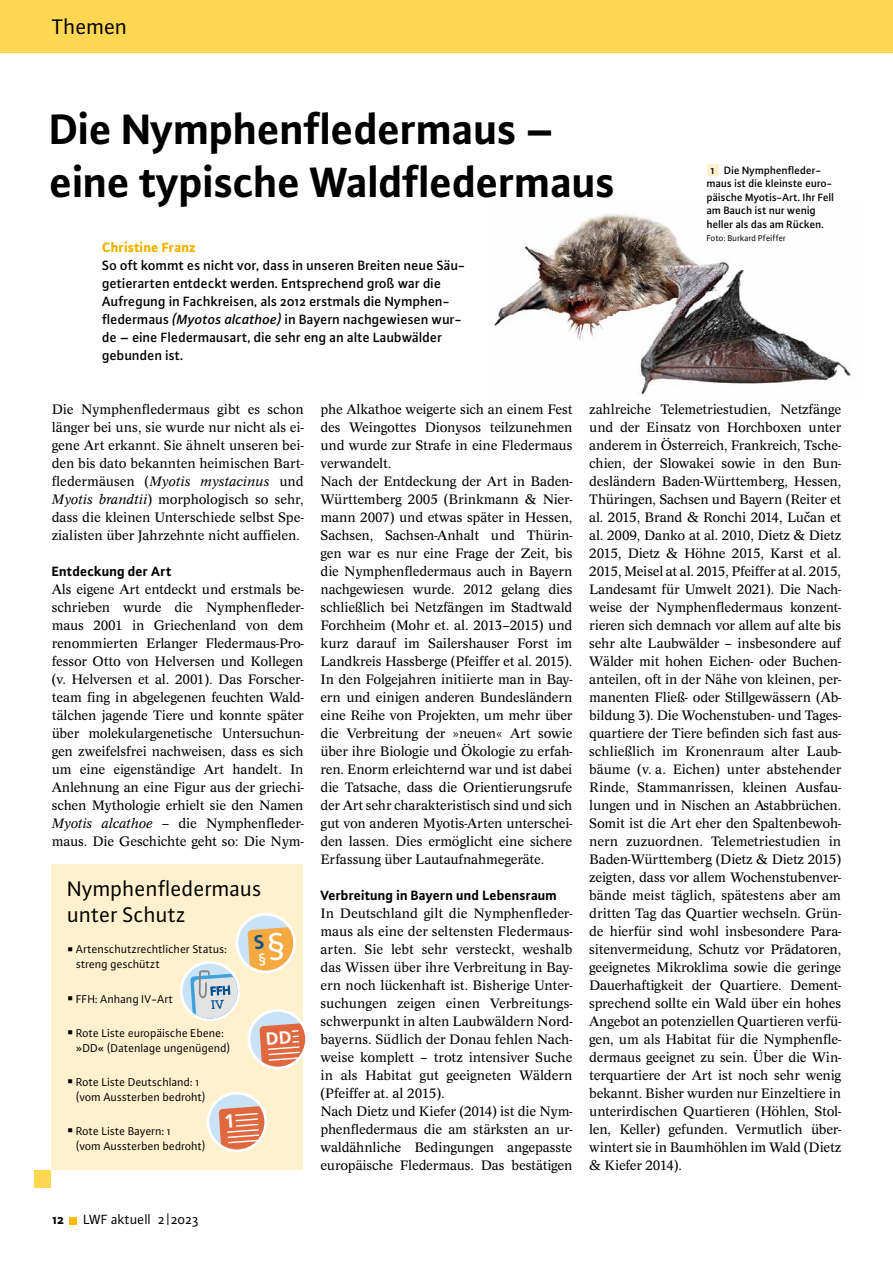
<style>
.page{position:relative;width:893px;height:1263px;background:#fff}
.page>*{position:absolute;margin:0;border:0;box-sizing:border-box;transform-origin:0 0}
.t1{font:700 45px/52.5px "Plus Sans Pro";letter-spacing:-.01em;color:#000}
.t2{font:22.5px/25.5px "Plus Sans Pro";color:#000}
.t3{font:14.25px/18px "Concept Pro";letter-spacing:-.01em;color:#000;text-align:justify}
.t4{font:500 14.25px/18px "Plus Sans Pro";color:#000}
.t5{font:700 14.25px "Plus Sans Pro";color:#000}
.t6{font:14.25px "Plus Sans Pro";color:#000}
.t7{font:800 14.25px "Plus Sans Pro";color:#f1b300}
.t8{font:12px/15px "Plus Sans Pro";color:#000}
.t9{font:500 11.25px/13.5px "Plus Sans Pro";color:#000}
.t10{font:9px "Plus Sans Pro";color:#000}
.s1{font-style:italic}
.s2{font-weight:700;font-size:9px}
</style>
<div class="page">
<div style="left:0;top:0;width:893px;height:53px;background:#ffd753"></div>
<div style="left:69px;top:1217px;width:7px;height:7px;background:#fbb900"></div>
<img style="left:494px;top:213px;width:357px;height:182px">
<div style="left:707px;top:164px;width:11px;height:12px;background:#fff1ce"></div>
<div style="left:34px;top:1170px;width:17px;height:17px;background:#ffd753"></div>
<div style="left:51px;top:864px;width:252px;height:305px;background:#fff1ce"></div>
<svg style="left:207px;top:1092px;width:60px;height:60px"></svg>
<svg style="left:180px;top:913px;width:126px;height:156px"></svg>
<h2 class="t2" style="left:52px;top:13px;width:77px">Themen</h2>
<h1 class="t1" style="left:50px;top:99px;width:567px">Die Nymphenfledermaus – eine typische Waldfledermaus</h1>
<p class="t7" style="left:102px;top:236px;width:95px">Christine Franz</p>
<p class="t4" style="left:102px;top:255px;width:365px">So oft kommt es nicht vor, dass in unseren Breiten neue Säu&shy;getierarten entdeckt werden. Entsprechend groß war die Aufregung in Fachkreisen, als 2012 erstmals die Nymphen&shy;fledermaus <span class="s1">(Myotos alcathoe)</span> in Bayern nachgewiesen wur&shy;de – eine Fledermausart, die sehr eng an alte Laubwälder gebunden ist.</p>
<p class="t9" style="left:707px;top:162px;width:129px;text-indent:4px"><span class="s2">1</span> Die Nymphenfleder&shy;maus ist die kleinste euro&shy;päische Myotis-Art. Ihr Fell am Bauch ist nur wenig heller als das am Rücken.</p>
<p class="t10" style="left:707px;top:232px;width:81px">Foto: Burkard Pfeiffer</p>
<p class="t3" style="left:52px;top:400px;width:253px">Die Nymphenfledermaus gibt es schon länger bei uns, sie wurde nur nicht als ei&shy;gene Art erkannt. Sie ähnelt unseren bei&shy;den bis dato bekannten heimischen Bart&shy;fledermäusen (<span class="s1">Myotis mystacinus</span> und <span class="s1">Myotis brandtii</span>) morphologisch so sehr, dass die kleinen Unterschiede selbst Spe&shy;zialisten über Jahrzehnte nicht auffielen.</p>
<p class="t5" style="left:52px;top:561px;width:121px">Entdeckung der Art</p>
<p class="t3" style="left:52px;top:580px;width:253px">Als eigene Art entdeckt und erstmals be&shy;schrieben wurde die Nymphenfleder&shy;maus 2001 in Griechenland von dem renommierten Erlanger Fledermaus-Pro&shy;fessor Otto von Helversen und Kollegen (v. Helversen et al. 2001). Das Forscher&shy;team fing in abgelegenen feuchten Wald&shy;tälchen jagende Tiere und konnte später über molekulargenetische Untersuchun&shy;gen zweifelsfrei nachweisen, dass es sich um eine eigenständige Art handelt. In Anlehnung an eine Figur aus der griechi&shy;schen Mythologie erhielt sie den Namen <span class="s1">Myotis alcathoe</span> – die Nymphenfleder&shy;maus. Die Geschichte geht so: Die Nym-</p>
<h2 class="t2" style="left:68px;top:875px;width:196px">Nymphenfledermaus unter Schutz</h2>
<p class="t8" style="left:76px;top:941px;width:153px">Artenschutzrechtlicher Status: streng geschützt</p>
<p class="t8" style="left:76px;top:990px;width:99px">FFH: Anhang IV-Art</p>
<p class="t8" style="left:76px;top:1025px;width:156px">Rote Liste europäische Ebene: »DD« (Datenlage ungenügend)</p>
<p class="t8" style="left:76px;top:1074px;width:131px">Rote Liste Deutschland: 1 (vom Aussterben bedroht)</p>
<p class="t8" style="left:76px;top:1123px;width:131px">Rote Liste Bayern: 1<br>(vom Aussterben bedroht)</p>
<p class="t5" style="left:52px;top:1209px;width:13px">12</p>
<p class="t6" style="left:83px;top:1210px;width:117px">LWF aktuell 2 |2023</p>
<p class="t3" style="left:320px;top:400px;width:253px;text-align:left">phe Alkathoe weigerte sich an einem Fest des Weingottes Dionysos teilzunehmen und wurde zur Strafe in eine Fledermaus verwandelt.<br>Nach der Entdeckung der Art in Baden-Württemberg 2005 (Brinkmann &amp; Nier&shy;mann 2007) und etwas später in Hessen, Sachsen, Sachsen-Anhalt und Thürin&shy;gen war es nur eine Frage der Zeit, bis die Nymphenfledermaus auch in Bayern nachgewiesen wurde. 2012 gelang dies schließlich bei Netzfängen im Stadtwald Forchheim (Mohr et. al. 2013–2015) und kurz darauf im Sailershauser Forst im Landkreis Hassberge (Pfeiffer et al. 2015).<br>In den Folgejahren initiierte man in Bay&shy;ern und einigen anderen Bundesländern eine Reihe von Projekten, um mehr über die Verbreitung der »neuen« Art sowie über ihre Biologie und Ökologie zu erfah&shy;ren. Enorm erleichternd war und ist dabei die Tatsache, dass die Orientierungsrufe der Art sehr charakteristisch sind und sich gut von anderen Myotis-Arten unterschei&shy;den lassen. Dies ermöglicht eine sichere Erfassung über Lautaufnahmegeräte.</p>
<p class="t5" style="left:320px;top:884px;width:238px">Verbreitung in Bayern und Lebensraum</p>
<p class="t3" style="left:320px;top:904px;width:253px;text-align:left">In Deutschland gilt die Nymphenfleder&shy;maus als eine der seltensten Fledermaus&shy;arten. Sie lebt sehr versteckt, weshalb das Wissen über ihre Verbreitung in Bay&shy;ern noch lückenhaft ist. Bisherige Unter&shy;suchungen zeigen einen Verbreitungs&shy;schwerpunkt in alten Laubwäldern Nord&shy;bayerns. Südlich der Donau fehlen Nach&shy;weise komplett – trotz intensiver Suche in als Habitat gut geeigneten Wäldern (Pfeiffer at. al 2015).<br>Nach Dietz und Kiefer (2014) ist die Nym&shy;phenfledermaus die am stärksten an ur&shy;waldähnliche Bedingungen angepasste europäische Fledermaus. Das bestätigen</p>
<p class="t3" style="left:589px;top:400px;width:253px">zahlreiche Telemetriestudien, Netzfänge und der Einsatz von Horchboxen unter anderem in Österreich, Frankreich, Tsche&shy;chien, der Slowakei sowie in den Bun&shy;desländern Baden-Württemberg, Hessen, Thüringen, Sachsen und Bayern (Reiter et al. 2015, Brand &amp; Ronchi 2014, Lučan et al. 2009, Danko at al. 2010, Dietz &amp; Dietz 2015, Dietz &amp; Höhne 2015, Karst et al.<br>2015, Meisel at al. 2015, Pfeiffer at al. 2015, Landesamt für Umwelt 2021). Die Nach&shy;weise der Nymphenfledermaus konzent&shy;rieren sich demnach vor allem auf alte bis sehr alte Laubwälder – insbesondere auf Wälder mit hohen Eichen- oder Buchen&shy;anteilen, oft in der Nähe von kleinen, per&shy;manenten Fließ- oder Stillgewässern (Ab&shy;bildung 3). Die Wochenstuben- und Tages&shy;quartiere der Tiere befinden sich fast aus&shy;schließlich im Kronenraum alter Laub&shy;bäume (v. a. Eichen) unter abstehender Rinde, Stammanrissen, kleinen Ausfau&shy;lungen und in Nischen an Astabbrüchen.<br>Somit ist die Art eher den Spaltenbewoh&shy;nern zuzuordnen. Telemetriestudien in Baden-Württemberg (Dietz &amp; Dietz 2015) zeigten, dass vor allem Wochenstubenver&shy;bände meist täglich, spätestens aber am dritten Tag das Quartier wechseln. Grün&shy;de hierfür sind wohl insbesondere Para&shy;sitenvermeidung, Schutz vor Prädatoren, geeignetes Mikroklima sowie die geringe Dauerhaftigkeit der Quartiere. Dement&shy;sprechend sollte ein Wald über ein hohes Angebot an potenziellen Quartieren verfü&shy;gen, um als Habitat für die Nymphenfle&shy;dermaus geeignet zu sein. Über die Win&shy;terquartiere der Art ist noch sehr wenig bekannt. Bisher wurden nur Einzeltiere in unterirdischen Quartieren (Höhlen, Stol&shy;len, Keller) gefunden. Vermutlich über&shy;wintert sie in Baumhöhlen im Wald (Dietz &amp; Kiefer 2014).</p>
</div>
